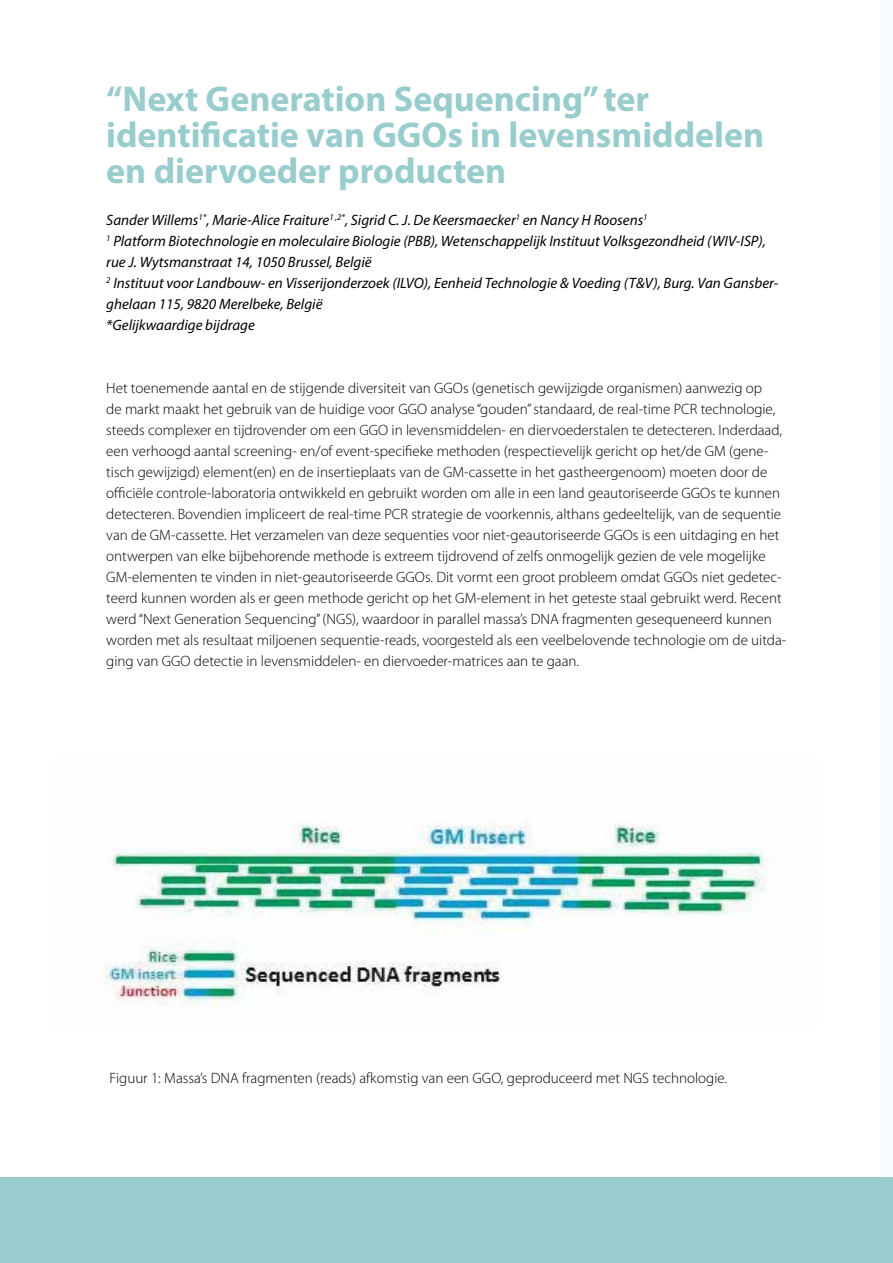
<style>
.page{position:relative;width:893px;height:1263px;background:#fff}
.page>*{position:absolute;margin:0;border:0;box-sizing:border-box;transform-origin:0 0}
.t1{font:700 36px/36px "Myriad Pro";color:#9cc}
.t2{font:300 15px/21px "Myriad Pro";color:#000}
.t3{font:italic 15px/21px "Myriad Pro";color:#000}
</style>
<div class="page">
<div style="left:880px;top:0;width:13px;height:1263px;background:#f7fcff"></div>
<div style="left:0;top:1177px;width:893px;height:86px;background:#9cc"></div>
<img style="left:100px;top:824px;width:675px;height:181px">
<h1 class="t1" style="left:106px;top:79px;width:659px">“Next Generation Sequencing” ter identificatie van GGOs in levensmiddelen en diervoeder producten</h1>
<p class="t3" style="left:106px;top:209px;width:674px">Sander Willems<sup>1*</sup>, Marie-Alice Fraiture<sup>1</sup> <sup>,2*</sup>, Sigrid C. J. De Keersmaecker<sup>1</sup> en Nancy H Roosens<sup>1<br>1</sup> Platform Biotechnologie en moleculaire Biologie (PBB), Wetenschappelijk Instituut Volksgezondheid (WIV-ISP), rue J. Wytsmanstraat 14, 1050 Brussel, België<br><sup>2</sup> Instituut voor Landbouw- en Visserijonderzoek (ILVO), Eenheid Technologie &amp; Voeding (T&amp;V), Burg. Van Gansber&shy;ghelaan 115, 9820 Merelbeke, België<br>*Gelijkwaardige bijdrage</p>
<p class="t2" style="left:106px;top:377px;width:681px">Het toenemende aantal en de stijgende diversiteit van GGOs (genetisch gewijzigde organismen) aanwezig op<br>de markt maakt het gebruik van de huidige voor GGO analyse “gouden” standaard, de real-time PCR technologie, steeds complexer en tijdrovender om een GGO in levensmiddelen- en diervoederstalen te detecteren. Inderdaad, een verhoogd aantal screening- en/of event-specifieke methoden (respectievelijk gericht op het/de GM (gene&shy;tisch gewijzigd) element(en) en de insertieplaats van de GM-cassette in het gastheergenoom) moeten door de officiële controle-laboratoria ontwikkeld en gebruikt worden om alle in een land geautoriseerde GGOs te kunnen detecteren. Bovendien impliceert de real-time PCR strategie de voorkennis, althans gedeeltelijk, van de sequentie van de GM-cassette. Het verzamelen van deze sequenties voor niet-geautoriseerde GGOs is een uitdaging en het ontwerpen van elke bijbehorende methode is extreem tijdrovend of zelfs onmogelijk gezien de vele mogelijke GM-elementen te vinden in niet-geautoriseerde GGOs. Dit vormt een groot probleem omdat GGOs niet gedetec&shy;teerd kunnen worden als er geen methode gericht op het GM-element in het geteste staal gebruikt werd. Recent werd “Next Generation Sequencing” (NGS), waardoor in parallel massa’s DNA fragmenten gesequeneerd kunnen worden met als resultaat miljoenen sequentie-reads, voorgesteld als een veelbelovende technologie om de uitda&shy;ging van GGO detectie in levensmiddelen- en diervoeder-matrices aan te gaan.</p>
<p class="t2" style="left:110px;top:1067px;width:619px">Figuur 1: Massa’s DNA fragmenten (reads) afkomstig van een GGO, geproduceerd met NGS technologie.</p>
</div>
